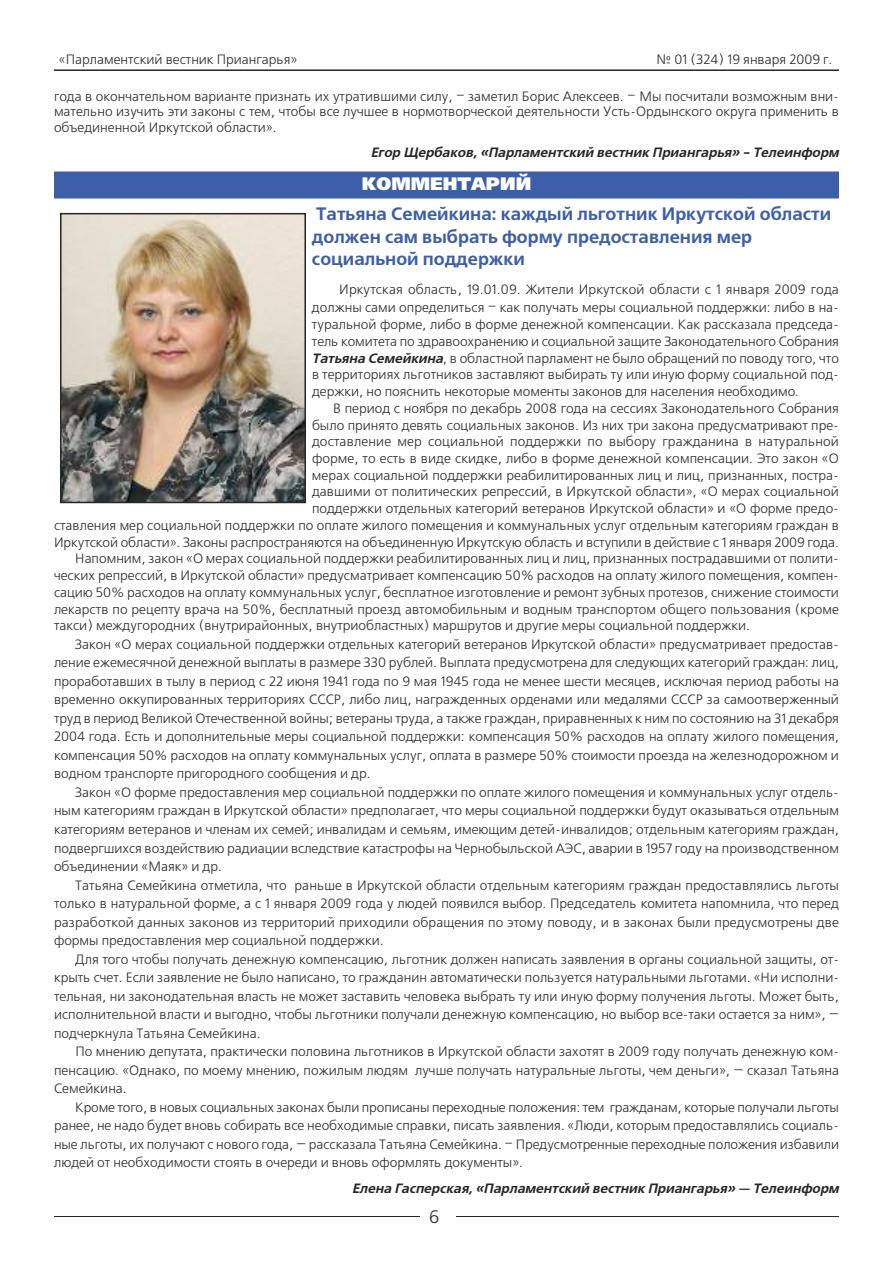
<style>
.page{position:relative;width:893px;height:1263px;background:#fff}
.page>*{position:absolute;margin:0;border:0;box-sizing:border-box;transform-origin:0 0}
.t1{font:700 18px/22px "Free Set C";color:#3d5ea9}
.t2{font:18px "Free Set Black C";color:#fff}
.t3{font:18px "Free Set C";color:#272627}
.t4{font:13.5px/18.5px "Free Set C";color:#272627;text-align:justify}
.t5{font:italic 700 13.5px "Free Set C";color:#272627}
.s1{font-weight:700;font-style:italic}
</style>
<div class="page">
<hr style="left:54px;top:69px;width:785px;height:2px;background:#272627">
<hr style="left:54px;top:1216px;width:785px;height:1px;background:#272627">
<div style="left:420px;top:1209px;width:35px;height:19px;background:#fff"></div>
<div style="left:54px;top:172px;width:785px;height:27px;background:#3d5ea9"></div>
<img style="left:63px;top:216px;width:240px;height:284px">
<div style="left:60px;top:213px;width:246px;height:290px;border:2px solid #272627"></div>
<p class="t4" style="left:59px;top:50px;width:240px">«Парламентский вестник Приангарья»</p>
<p class="t4" style="left:656px;top:50px;width:177px">№ 01 (324) 19 января 2009 г.</p>
<p class="t4" style="left:54px;top:88px;width:786px;line-height:15.5px">года в окончательном варианте признать их утратившими силу, – заметил Борис Алексеев. – Мы посчитали возможным вни&shy;мательно изучить эти законы с тем, чтобы все лучшее в нормотворческой деятельности Усть-Ордынского округа применить в объединенной Иркутской области».</p>
<p class="t5" style="left:371px;top:144px;width:472px">Егор Щербаков, «Парламентский вестник Приангарья» - Телеинформ</p>
<h1 class="t2" style="left:362px;top:173px;width:171px">КОММЕНТАРИЙ</h1>
<h1 class="t1" style="left:312px;top:203px;width:521px">Татьяна Семейкина: каждый льготник Иркутской области должен сам выбрать форму предоставления мер социальной поддержки</h1>
<p class="t4" style="left:312px;top:281px;width:528px;line-height:18px;text-align:right">Иркутская область, 19.01.09. Жители Иркутской области с 1 января 2009 года должны сами определиться – как получать меры социальной поддержки: либо в на-</p>
<p class="t4" style="left:312px;top:316px;width:528px;line-height:16.6px">туральной форме, либо в форме денежной компенсации. Как рассказала председа&shy;тель комитета по здравоохранению и социальной защите Законодательного Собрания <span class="s1">ТатьянаСемейкина</span>, в областной парламент не было обращений по поводу того, что в территориях льготников заставляют выбирать ту или иную форму социальной под&shy;держки, но пояснить некоторые моменты законов для населения необходимо.</p>
<p class="t4" style="left:333px;top:399px;width:507px">В период с ноября по декабрь 2008 года на сессиях Законодательного Собрания</p>
<p class="t4" style="left:312px;top:416px;width:528px">было принято девять социальных законов. Из них три закона предусматривают пре-</p>
<p class="t4" style="left:312px;top:432px;width:528px">доставление мер социальной поддержки по выбору гражданина в натуральной</p>
<p class="t4" style="left:312px;top:449px;width:528px">форме, то есть в виде скидке, либо в форме денежной компенсации. Это закон «О</p>
<p class="t4" style="left:312px;top:466px;width:528px">мерах социальной поддержки реабилитированных лиц и лиц, признанных, постра-</p>
<p class="t4" style="left:312px;top:482px;width:528px">давшими от политических репрессий, в Иркутской области», «О мерах социальной</p>
<p class="t4" style="left:312px;top:499px;width:528px">поддержки отдельных категорий ветеранов Иркутской области» и «О форме предо-</p>
<p class="t4" style="left:54px;top:516px;width:786px">ставления мер социальной поддержки по оплате жилого помещения и коммунальных услуг отдельным категориям граждан в</p>
<p class="t4" style="left:54px;top:533px;width:786px">Иркутской области». Законы распространяются на объединенную Иркутскую область и вступили в действие с 1 января 2009 года.</p>
<p class="t4" style="left:75px;top:549px;width:765px">Напомним, закон «О мерах социальной поддержки реабилитированных лиц и лиц, признанных пострадавшими от полити-</p>
<p class="t4" style="left:54px;top:566px;width:786px">ческих репрессий, в Иркутской области» предусматривает компенсацию 50% расходов на оплату жилого помещения, компен-</p>
<p class="t4" style="left:54px;top:583px;width:786px">сацию 50% расходов на оплату коммунальных услуг, бесплатное изготовление и ремонт зубных протезов, снижение стоимости</p>
<p class="t4" style="left:54px;top:600px;width:786px">лекарств по рецепту врача на 50%, бесплатный проезд автомобильным и водным транспортом общего пользования (кроме</p>
<p class="t4" style="left:54px;top:616px;width:698px">такси) междугородних (внутрирайонных, внутриобластных) маршрутов и другие меры социальной поддержки.</p>
<p class="t4" style="left:54px;top:635px;width:786px;text-indent:21px">Закон «О мерах социальной поддержки отдельных категорий ветеранов Иркутской области» предусматривает предостав&shy;ление ежемесячной денежной выплаты в размере 330 рублей. Выплата предусмотрена для следующих категорий граждан: лиц, проработавших в тылу в период с 22 июня 1941 года по 9 мая 1945 года не менее шести месяцев, исключая период работы на временно оккупированных территориях СССР, либо лиц, награжденных орденами или медалями СССР за самоотверженный труд в период Великой Отечественной войны; ветераны труда, а также граждан, приравненных к ним по состоянию на 31 декабря 2004 года. Есть и дополнительные меры социальной поддержки: компенсация 50% расходов на оплату жилого помещения, компенсация 50% расходов на оплату коммунальных услуг, оплата в размере 50% стоимости проезда на железнодорожном и водном транспорте пригородного сообщения и др.</p>
<p class="t4" style="left:54px;top:783px;width:786px;text-indent:21px">Закон «О форме предоставления мер социальной поддержки по оплате жилого помещения и коммунальных услуг отдель&shy;ным категориям граждан в Иркутской области» предполагает, что меры социальной поддержки будут оказываться отдельным категориям ветеранов и членам их семей; инвалидам и семьям, имеющим детей-инвалидов; отдельным категориям граждан, подвергшихся воздействию радиации вследствие катастрофы на Чернобыльской АЭС, аварии в 1957 году на производственном объединении «Маяк» и др.</p>
<p class="t4" style="left:54px;top:876px;width:786px;text-indent:21px">Татьяна Семейкина отметила, что раньше в Иркутской области отдельным категориям граждан предоставлялись льготы только в натуральной форме, а с 1 января 2009 года у людей появился выбор. Председатель комитета напомнила, что перед разработкой данных законов из территорий приходили обращения по этому поводу, и в законах были предусмотрены две формы предоставления мер социальной поддержки.</p>
<p class="t4" style="left:54px;top:950px;width:786px;text-indent:21px">Для того чтобы получать денежную компенсацию, льготник должен написать заявления в органы социальной защиты, от&shy;крыть счет. Если заявление не было написано, то гражданин автоматически пользуется натуральными льготами. «Ни исполни&shy;тельная, ни законодательная власть не может заставить человека выбрать ту или иную форму получения льготы. Может быть, исполнительной власти и выгодно, чтобы льготники получали денежную компенсацию, но выбор все-таки остается за ним», — подчеркнула Татьяна Семейкина.</p>
<p class="t4" style="left:54px;top:1042px;width:786px;text-indent:21px">По мнению депутата, практически половина льготников в Иркутской области захотят в 2009 году получать денежную ком&shy;пенсацию. «Однако, по моему мнению, пожилым людям лучше получать натуральные льготы, чем деньги», — сказал Татьяна Семейкина.</p>
<p class="t4" style="left:54px;top:1098px;width:786px;text-indent:21px">Кроме того, в новых социальных законах были прописаны переходные положения: тем гражданам, которые получали льготы ранее, не надо будет вновь собирать все необходимые справки, писать заявления. «Люди, которым предоставлялись социаль&shy;ные льготы, их получают с нового года, — рассказала Татьяна Семейкина. – Предусмотренные переходные положения избавили людей от необходимости стоять в очереди и вновь оформлять документы».</p>
<p class="t5" style="left:352px;top:1180px;width:490px">Елена Гасперская, «Парламентский вестник Приангарья» — Телеинформ</p>
<h1 class="t3" style="left:429px;top:1206px;width:12px">6</h1>
</div>
